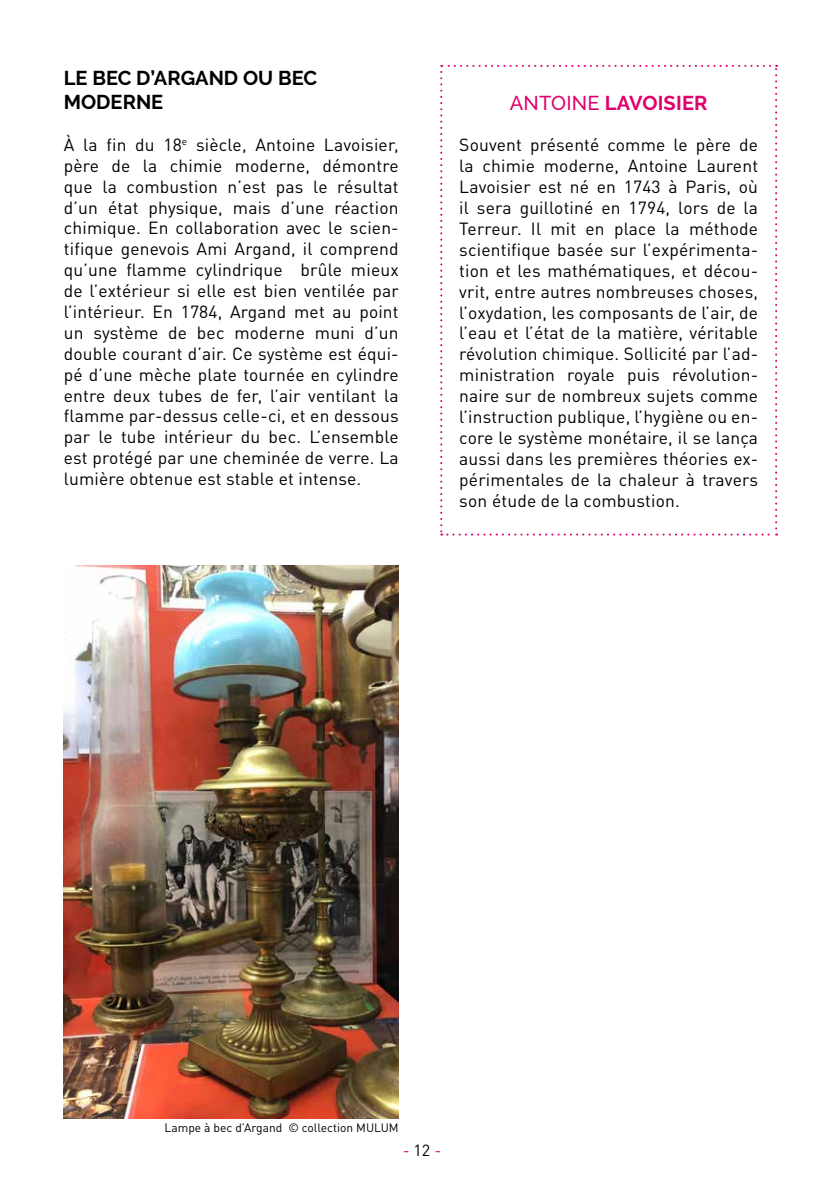
<style>
.page{position:relative;width:840px;height:1191px;background:#fff}
.page>*{position:absolute;margin:0;border:0;box-sizing:border-box;transform-origin:0 0}
.t1{font:700 20px/24px "Raleway";color:#000}
.t2{font:700 20px "Raleway";letter-spacing:.01em;color:#e0006d}
.t3{font:17.4px/20.8px "DIN Pro";letter-spacing:.01em;color:#000;text-align:justify}
.t4{font:16px "DIN Pro";color:#e0006d}
.t5{font:12px "DIN Pro";color:#000}
.s1{font-weight:500}
.s2{color:#000}
</style>
<div class="page">
<svg style="left:440px;top:65px;width:336px;height:470px"></svg>
<img style="left:64px;top:565px;width:334px;height:553px">
<p class="t1" style="left:64px;top:66px;width:254px">LE BEC D’ARGAND OU BEC<br>MODERNE</p>
<p class="t3" style="left:64px;top:132px;width:336px">À la fin du 18<sup>e</sup> siècle, Antoine Lavoisier, père de la chimie moderne, démontre que la combustion n’est pas le résultat d’un état physique, mais d’une réaction chimique. En collaboration avec le scien&shy;tifique genevois Ami Argand, il comprend qu’une flamme cylindrique brûle mieux de l’extérieur si elle est bien ventilée par l’intérieur. En 1784, Argand met au point un système de bec moderne muni d’un double courant d’air. Ce système est équi&shy;pé d’une mèche plate tournée en cylindre entre deux tubes de fer, l’air ventilant la flamme par-dessus celle-ci, et en dessous par le tube intérieur du bec. L’ensemble est protégé par une cheminée de verre. La lumière obtenue est stable et intense.</p>
<p class="t2" style="left:509px;top:91px;width:199px"><span class="s1">ANTOINE</span> LAVOISIER</p>
<p class="t3" style="left:459px;top:133px;width:300px">Souvent présenté comme le père de la chimie moderne, Antoine Laurent Lavoisier est né en 1743 à Paris, où il sera guillotiné en 1794, lors de la Terreur. Il mit en place la méthode scientifique basée sur l’expérimenta&shy;tion et les mathématiques, et décou&shy;vrit, entre autres nombreuses choses, l’oxydation, les composants de l’air, de l’eau et l’état de la matière, véritable révolution chimique. Sollicité par l’ad&shy;ministration royale puis révolution&shy;naire sur de nombreux sujets comme l’instruction publique, l’hygiène ou en&shy;core le système monétaire, il se lança aussi dans les premières théories ex&shy;périmentales de la chaleur à travers son étude de la combustion.</p>
<p class="t5" style="left:164px;top:1118px;width:235px">Lampe à bec d’Argand © collection MULUM</p>
<p class="t4" style="left:402px;top:1138px;width:40px">- <span class="s2">12</span> -</p>
</div>
